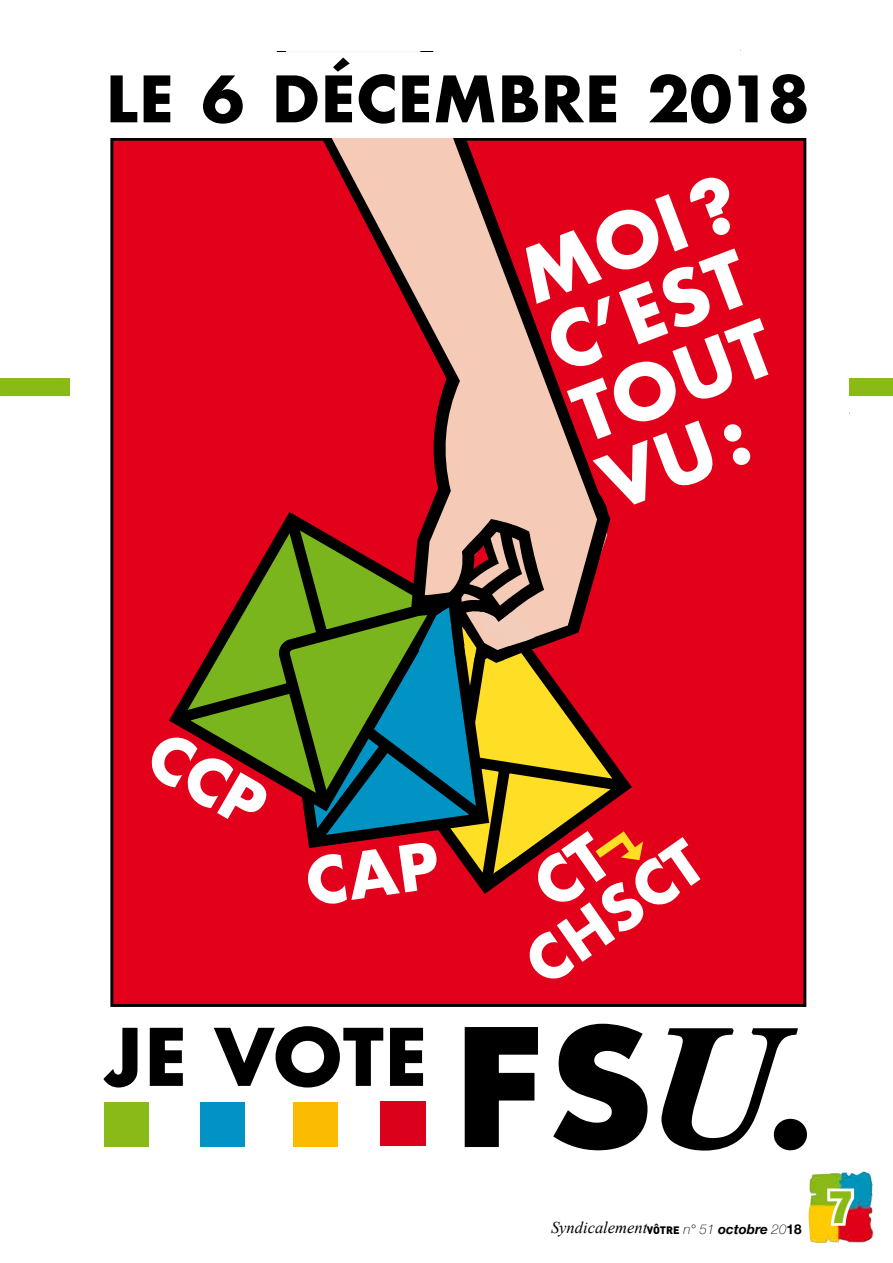
<style>
.page{position:relative;width:893px;height:1263px;background:#fff}
.page>*{position:absolute;margin:0;border:0;box-sizing:border-box;transform-origin:0 0}
.t1{font:700 157.05px "Futura";color:#000;scale:1.06 1}
.t2{font:700 77.1px "Futura";letter-spacing:-.005em;color:#000}
.t3{font:700 74.1px/73.9px "Futura";color:#fff}
.t4{font:700 62.25px "Futura";color:#000}
.t5{font:700 59.25px "Futura";color:#fff}
.t6{font:900 condensed 45px "Helvetica Neue";color:#89ba16}
.t7{font:italic 16.5px "Times New Roman";color:#000}
.s1{font-family:"Times New Roman";font-style:italic;font-size:175.65px}
.s2{font-family:"DIN Pro";font-weight:900;font-style:normal;font-size:10.65px}
.s3{font-family:"Helvetica Neue";font-weight:100;font-size:13.5px}
.s4{font-family:"Helvetica Neue";font-weight:700;font-size:13.5px}
.s5{font-family:"Helvetica Neue";font-weight:700;font-style:normal;font-size:13.5px}
</style>
<div class="page">
<svg style="left:0;top:378px;width:893px;height:19px;background:#8fbd23"></svg>
<img style="left:808px;top:1171px;width:66px;height:72px">
<svg style="left:824px;top:1185px;width:33px;height:44px"></svg>
<div style="left:71px;top:52px;width:778px;height:1114px;background:#fff"></div>
<div style="left:112px;top:139px;width:693px;height:866px;background:#e2001a"></div>
<svg style="left:453px;top:669px;width:179px;height:225px"></svg>
<svg style="left:304px;top:669px;width:188px;height:182px;background:#3f5844"></svg>
<svg style="left:169px;top:575px;width:281px;height:240px"></svg>
<svg style="left:253px;top:138px;width:358px;height:525px"></svg>
<svg style="left:419px;top:486px;width:164px;height:183px;background:#98796e"></svg>
<svg style="left:464px;top:1027px;width:74px;height:120px"></svg>
<svg style="left:553px;top:1023px;width:95px;height:128px"></svg>
<svg style="left:661px;top:1028px;width:146px;height:123px"></svg>
<div style="left:380px;top:1102px;width:45px;height:44px;background:#db001b"></div>
<div style="left:104px;top:1102px;width:44px;height:45px;background:#89ba17"></div>
<div style="left:200px;top:1102px;width:45px;height:45px;background:#0093c4"></div>
<div style="left:293px;top:1102px;width:45px;height:45px;background:#fabb00"></div>
<svg style="left:169px;top:728px;width:102px;height:87px"></svg>
<svg style="left:305px;top:841px;width:136px;height:10px"></svg>
<svg style="left:528px;top:827px;width:115px;height:67px"></svg>
<h3 class="t4" style="left:106px;top:54px;width:706px">LE 6 DÉCEMBRE 2018</h3>
<h3 class="t3" style="left:510px;top:245px;width:229px;rotate:-21deg">MOI?<br>C’EST<br>TOUT<br>VU:</h3>
<h2 class="t2" style="left:103px;top:1001px;width:326px">JE VOTE</h2>
<h3 class="t5" style="left:507px;top:935px;width:202px;rotate:-35deg">CHSCT</h3>
<h1 class="t1" style="left:452px;top:973px;width:352px">FS<span class="s1">U.</span></h1>
<p class="t7" style="left:551px;top:1216px;width:252px">Syndicalement<span class="s2">VÔTRE</span> <span class="s3">n° 51</span> <span class="s4">octobre</span> <span class="s3">20</span><span class="s5">18</span></p>
<h3 class="t6" style="left:829px;top:1170px;width:25px">7</h3>
</div>
